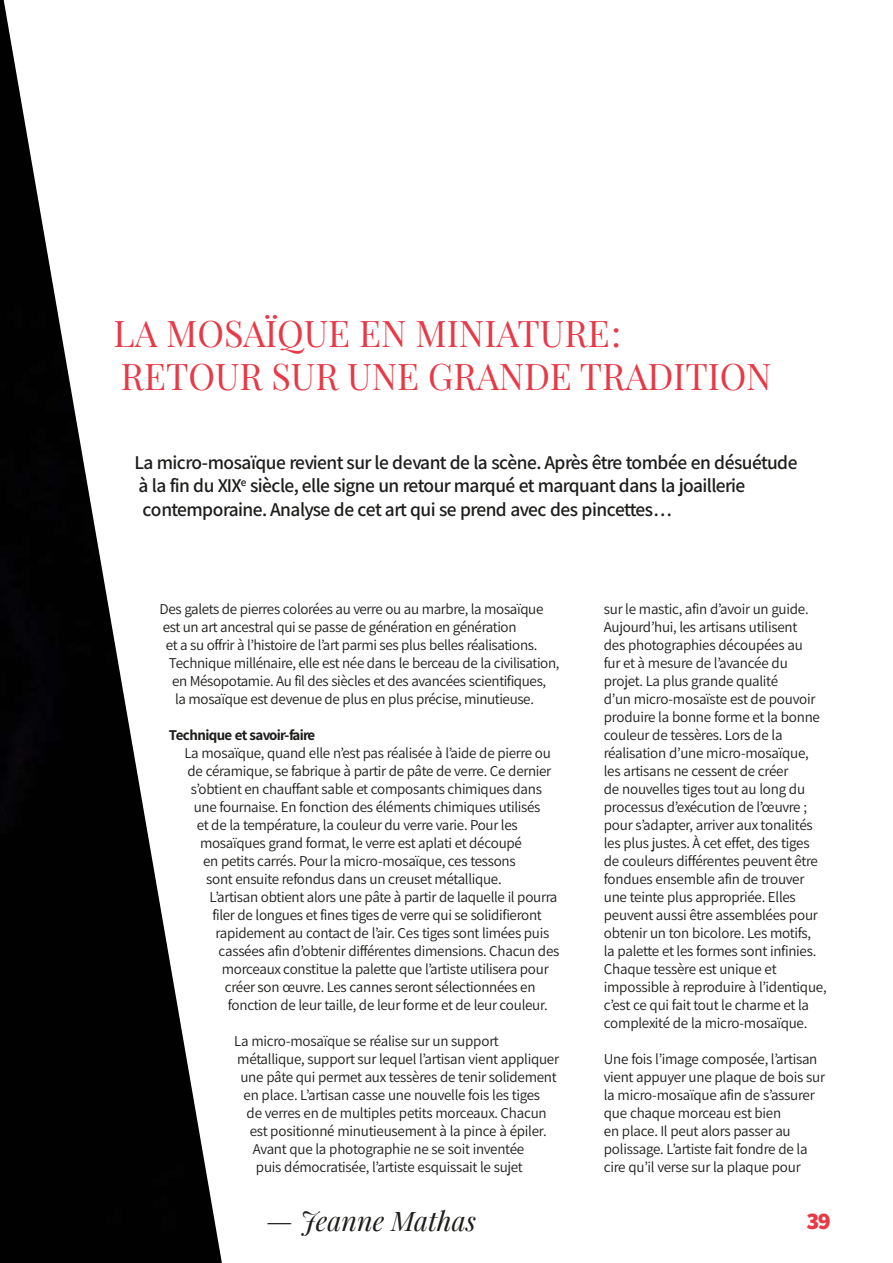
<style>
.page{position:relative;width:893px;height:1263px;background:#fff}
.page>*{position:absolute;margin:0;border:0;box-sizing:border-box;transform-origin:0 0}
.t1{font:36px/43.2px "Playfair Display";color:#e73946}
.t2{font:italic 27px "Playfair Display";color:#1d1d1b}
.t3{font:800 24px "Assistant Roman";color:#e73946}
.t4{font:600 19.5px/23.4px "Assistant Roman";letter-spacing:-.03em;color:#1d1d1b}
.t5{font:15px/18px "Assistant Roman";letter-spacing:-.02em;color:#1d1d1b}
.t6{font:700 15px "Assistant Roman";letter-spacing:-.045em;color:#1d1d1b}
</style>
<div class="page">
<img style="left:0;top:0;width:222px;height:1263px">
<h1 class="t1" style="left:113px;top:311px;width:660px">LA MOSAÏQUE EN MINIATURE:<br>RETOUR SUR UNE GRANDE TRADITION</h1>
<h3 class="t4" style="left:134px;top:450px;width:665px">La micro-mosaïque revient sur le devant de la scène. Après être tombée en désuétude à la fin du XIX<sup>e</sup> siècle, elle signe un retour marqué et marquant dans la joaillerie contemporaine. Analyse de cet art qui se prend avec des pincettes…</h3>
<p class="t5" style="left:160px;top:600px;width:385px">Des galets de pierres colorées au verre ou au marbre, la mosaïque</p>
<p class="t5" style="left:163px;top:618px;width:355px">est un art ancestral qui se passe de génération en génération</p>
<p class="t5" style="left:166px;top:636px;width:373px">et a su offrir à l’histoire de l’art parmi ses plus belles réalisations.</p>
<p class="t5" style="left:169px;top:654px;width:392px">Technique millénaire, elle est née dans le berceau de la civilisation,</p>
<p class="t5" style="left:172px;top:672px;width:376px">en Mésopotamie. Au fil des siècles et des avancées scientifiques,</p>
<p class="t5" style="left:175px;top:690px;width:360px">la mosaïque est devenue de plus en plus précise, minutieuse.</p>
<p class="t5" style="left:184px;top:744px;width:368px">La mosaïque, quand elle n’est pas réalisée à l’aide de pierre ou</p>
<p class="t5" style="left:188px;top:762px;width:365px">de céramique, se fabrique à partir de pâte de verre. Ce dernier</p>
<p class="t5" style="left:191px;top:780px;width:353px">s’obtient en chauffant sable et composants chimiques dans</p>
<p class="t5" style="left:194px;top:798px;width:348px">une fournaise. En fonction des éléments chimiques utilisés</p>
<p class="t5" style="left:197px;top:816px;width:322px">et de la température, la couleur du verre varie. Pour les</p>
<p class="t5" style="left:200px;top:834px;width:323px">mosaïques grand format, le verre est aplati et découpé</p>
<p class="t5" style="left:203px;top:852px;width:314px">en petits carrés. Pour la micro-mosaïque, ces tessons</p>
<p class="t5" style="left:206px;top:870px;width:297px">sont ensuite refondus dans un creuset métallique.</p>
<p class="t5" style="left:209px;top:888px;width:350px">L’artisan obtient alors une pâte à partir de laquelle il pourra</p>
<p class="t5" style="left:212px;top:906px;width:331px">filer de longues et fines tiges de verre qui se solidifieront</p>
<p class="t5" style="left:216px;top:924px;width:335px">rapidement au contact de l’air. Ces tiges sont limées puis</p>
<p class="t5" style="left:219px;top:942px;width:342px">cassées afin d’obtenir différentes dimensions. Chacun des</p>
<p class="t5" style="left:222px;top:960px;width:329px">morceaux constitue la palette que l’artiste utilisera pour</p>
<p class="t5" style="left:225px;top:978px;width:312px">créer son œuvre. Les cannes seront sélectionnées en</p>
<p class="t5" style="left:228px;top:996px;width:321px">fonction de leur taille, de leur forme et de leur couleur.</p>
<p class="t5" style="left:234px;top:1032px;width:266px">La micro-mosaïque se réalise sur un support</p>
<p class="t5" style="left:237px;top:1050px;width:323px">métallique, support sur lequel l’artisan vient appliquer</p>
<p class="t5" style="left:240px;top:1068px;width:318px">une pâte qui permet aux tessères de tenir solidement</p>
<p class="t5" style="left:243px;top:1086px;width:298px">en place. L’artisan casse une nouvelle fois les tiges</p>
<p class="t5" style="left:247px;top:1104px;width:302px">de verres en de multiples petits morceaux. Chacun</p>
<p class="t5" style="left:250px;top:1122px;width:298px">est positionné minutieusement à la pince à épiler.</p>
<p class="t5" style="left:253px;top:1140px;width:273px">Avant que la photographie ne se soit inventée</p>
<p class="t5" style="left:256px;top:1158px;width:268px">puis démocratisée, l’artiste esquissait le sujet</p>
<p class="t6" style="left:169px;top:725px;width:148px">Technique et savoir-faire</p>
<h2 class="t2" style="left:266px;top:1202px;width:211px">— Jeanne Mathas</h2>
<p class="t5" style="left:604px;top:600px;width:224px">sur le mastic, afin d’avoir un guide.<br>Aujourd’hui, les artisans utilisent<br>des photographies découpées au<br>fur et à mesure de l’avancée du projet. La plus grande qualité<br>d’un micro-mosaïste est de pouvoir produire la bonne forme et la bonne couleur de tessères. Lors de la réalisation d’une micro-mosaïque, les artisans ne cessent de créer<br>de nouvelles tiges tout au long du processus d’exécution de l’œuvre ; pour s’adapter, arriver aux tonalités les plus justes. À cet effet, des tiges de couleurs différentes peuvent être fondues ensemble afin de trouver une teinte plus appropriée. Elles peuvent aussi être assemblées pour obtenir un ton bicolore. Les motifs,<br>la palette et les formes sont infinies.<br>Chaque tessère est unique et impossible à reproduire à l’identique, c’est ce qui fait tout le charme et la complexité de la micro-mosaïque.</p>
<p class="t5" style="left:604px;top:1050px;width:223px">Une fois l’image composée, l’artisan vient appuyer une plaque de bois sur la micro-mosaïque afin de s’assurer que chaque morceau est bien<br>en place. Il peut alors passer au polissage. L’artiste fait fondre de la cire qu’il verse sur la plaque pour</p>
<h3 class="t3" style="left:807px;top:1205px;width:26px">39</h3>
</div>
